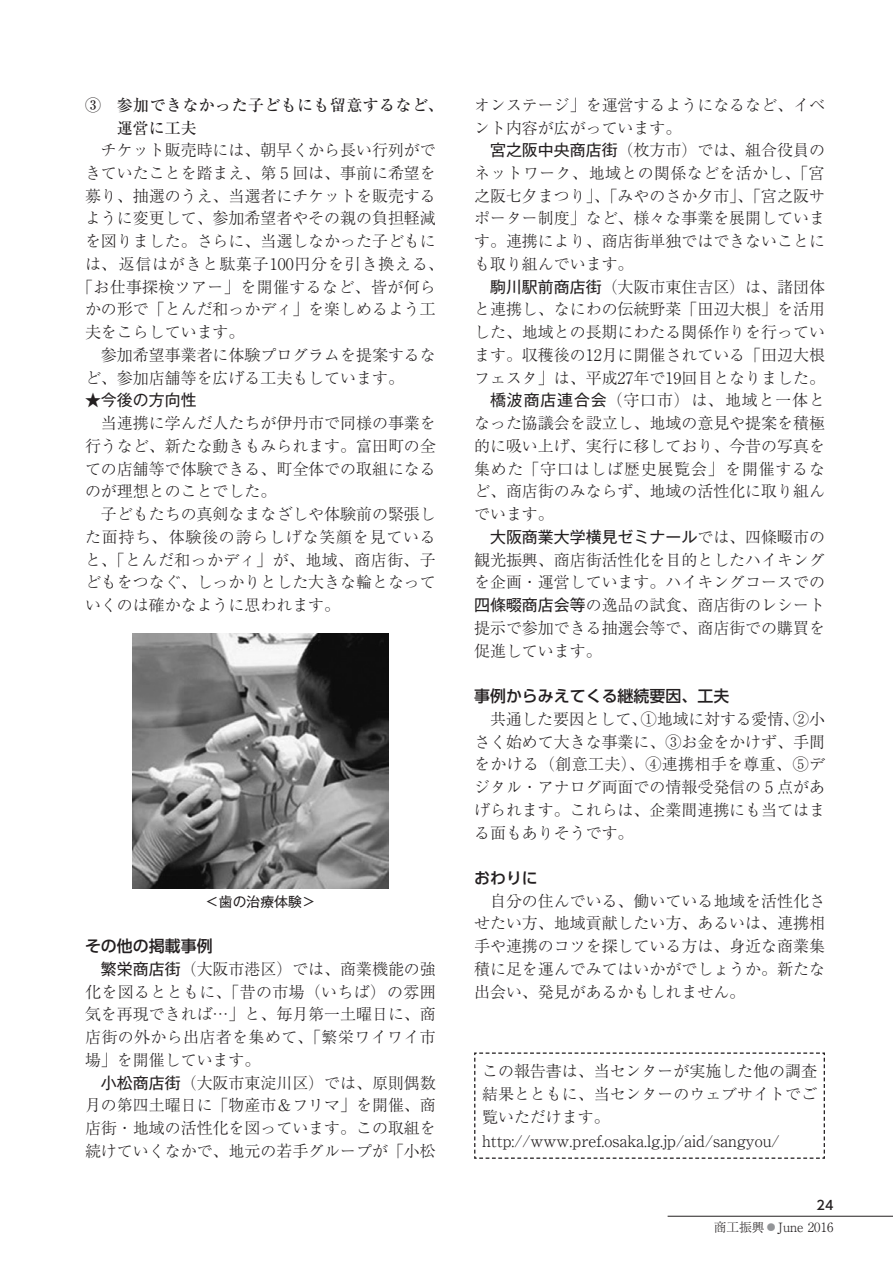
<style>
.page{position:relative;width:893px;height:1263px;background:#fff}
.page>*{position:absolute;margin:0;border:0;box-sizing:border-box;transform-origin:0 0}
.本文{font:300 15.9px/22.8px "Ryumin Pr 5";color:#231f20;text-align:justify}
.大見出し{font:500 15.9px "UD Shin Go Pro";color:#231f20}
.小見出し{font:500 15.9px/22.8px "Ryumin Pr 5";letter-spacing:.03em;color:#231f20}
.本文-2{font:300 15.9px "Ryumin Pr 5";letter-spacing:.055em;color:#231f20}
.本文-3{font:300 15.9px "Ryumin Pr 5";letter-spacing:.025em;color:#231f20}
.中見出し{font:15.9px "Gothic MB101 Pr 5";color:#231f20}
.t1{font:13.8px "Gothic MB101 Pr 5";color:#231f20}
.t2{font:300 12.75px "Ryumin Pr 5";color:#231f20}
.t3{font:500 12.75px "UD Shin Go NT Pro";color:#231f20}
.s1{font-family:"Gothic MB101 Pr 5";font-weight:400}
.s2{color:#939598}
</style>
<div class="page">
<img style="left:133px;top:633px;width:255px;height:255px">
<svg style="left:474px;top:1052px;width:351px;height:107px"></svg>
<hr style="left:668px;top:1216px;width:225px;height:1px;background:#231f20">
<p class="小見出し" style="left:117px;top:92px;width:328px;text-indent:-32px">③ 参加できなかった子どもにも留意するなど、運営に工夫</p>
<p class="本文" style="left:101px;top:138px;width:336px">チケット販売時には、朝早くから長い行列がで</p>
<p class="本文" style="left:85px;top:160px;width:352px">きていたことを踏まえ、第５回は、事前に希望を</p>
<p class="本文" style="left:85px;top:183px;width:352px">募り、抽選のうえ、当選者にチケットを販売する</p>
<p class="本文" style="left:85px;top:206px;width:352px">ように変更して、参加希望者やその親の負担軽減</p>
<p class="本文" style="left:85px;top:229px;width:352px">を図りました。さらに、当選しなかった子どもに</p>
<p class="本文-2" style="left:85px;top:251px;width:360px">は、返信はがきと駄菓子100円分を引き換える、</p>
<p class="本文-3" style="left:77px;top:274px;width:360px">「お仕事探検ツアー」を開催するなど、皆が何ら</p>
<p class="本文" style="left:85px;top:297px;width:352px">かの形で「とんだ和っかディ」を楽しめるよう工</p>
<p class="本文" style="left:85px;top:320px;width:161px">夫をこらしています。</p>
<p class="本文" style="left:85px;top:342px;width:352px;text-indent:16px">参加希望事業者に体験プログラムを提案するなど、参加店舗等を広げる工夫もしています。</p>
<p class="中見出し" style="left:85px;top:387px;width:113px">★今後の方向性</p>
<p class="本文" style="left:85px;top:411px;width:352px;text-indent:16px">当連携に学んだ人たちが伊丹市で同様の事業を行うなど、新たな動きもみられます。富田町の全ての店舗等で体験できる、町全体での取組になるのが理想とのことでした。</p>
<p class="本文" style="left:85px;top:501px;width:352px;text-indent:16px">子どもたちの真剣なまなざしや体験前の緊張した面持ち、体験後の誇らしげな笑顔を見ていると、「とんだ和っかディ」が、地域、商店街、子どもをつなぐ、しっかりとした大きな輪となっていくのは確かなように思われます。</p>
<p class="t1" style="left:205px;top:890px;width:112px">＜歯の治療体験＞</p>
<p class="大見出し" style="left:85px;top:933px;width:129px">その他の掲載事例</p>
<p class="本文" style="left:85px;top:956px;width:352px;text-indent:16px"><span class="s1">繁栄商店街</span>（大阪市港区）では、商業機能の強化を図るとともに、「昔の市場（いちば）の雰囲気を再現できれば…」と、毎月第一土曜日に、商店街の外から出店者を集めて、「繁栄ワイワイ市場」を開催しています。</p>
<p class="本文" style="left:85px;top:1070px;width:352px;text-indent:16px"><span class="s1">小松商店街</span>（大阪市東淀川区）では、原則偶数月の第四土曜日に「物産市＆フリマ」を開催、商店街・地域の活性化を図っています。この取組を続けていくなかで、地元の若手グループが「小松</p>
<p class="本文" style="left:474px;top:92px;width:352px">オンステージ」を運営するようになるなど、イベント内容が広がっています。</p>
<p class="本文" style="left:474px;top:138px;width:352px;text-indent:16px"><span class="s1">宮之阪中央商店街</span>（枚方市）では、組合役員のネットワーク、地域との関係などを活かし、「宮之阪七夕まつり」、「みやのさか夕市」、「宮之阪サポーター制度」など、様々な事業を展開しています。連携により、商店街単独ではできないことにも取り組んでいます。</p>
<p class="本文" style="left:474px;top:274px;width:352px;text-indent:16px"><span class="s1">駒川駅前商店街</span>（大阪市東住吉区）は、諸団体と連携し、なにわの伝統野菜「田辺大根」を活用した、地域との長期にわたる関係作りを行っています。収穫後の12月に開催されている「田辺大根フェスタ」は、平成27年で19回目となりました。</p>
<p class="本文" style="left:474px;top:388px;width:352px;text-indent:16px"><span class="s1">橋波商店連合会</span>（守口市）は、地域と一体となった協議会を設立し、地域の意見や提案を積極的に吸い上げ、実行に移しており、今昔の写真を集めた「守口はしば歴史展覧会」を開催するなど、商店街のみならず、地域の活性化に取り組んでいます。</p>
<p class="本文" style="left:474px;top:524px;width:352px;text-indent:16px"><span class="s1">大阪商業大学横見ゼミナール</span>では、四條畷市の観光振興、商店街活性化を目的としたハイキングを企画・運営しています。ハイキングコースでの<span class="s1">四條畷商店会等</span>の逸品の試食、商店街のレシート提示で参加できる抽選会等で、商店街での購買を促進しています。</p>
<p class="大見出し" style="left:474px;top:683px;width:257px">事例からみえてくる継続要因、工夫</p>
<p class="本文" style="left:474px;top:706px;width:352px;text-indent:16px">共通した要因として、①地域に対する愛情、②小さく始めて大きな事業に、③お金をかけず、手間をかける（創意工夫）、④連携相手を尊重、⑤デジタル・アナログ両面での情報受発信の５点があげられます。これらは、企業間連携にも当てはまる面もありそうです。</p>
<p class="大見出し" style="left:474px;top:865px;width:65px">おわりに</p>
<p class="本文" style="left:474px;top:888px;width:352px;text-indent:16px">自分の住んでいる、働いている地域を活性化させたい方、地域貢献したい方、あるいは、連携相手や連携のコツを探している方は、身近な商業集積に足を運んでみてはいかがでしょうか。新たな出会い、発見があるかもしれません。</p>
<p class="本文" style="left:482px;top:1058px;width:336px;line-height:23.4px">この報告書は、当センターが実施した他の調査結果とともに、当センターのウェブサイトでご覧いただけます。</p>
<p class="本文" style="left:482px;top:1128px;width:299px">http://www.pref.osaka.lg.jp/aid/sangyou/</p>
<p class="t3" style="left:817px;top:1195px;width:18px">24</p>
<p class="t2" style="left:714px;top:1217px;width:121px">商工振興<span class="s2">⃝</span>June 2016</p>
</div>
